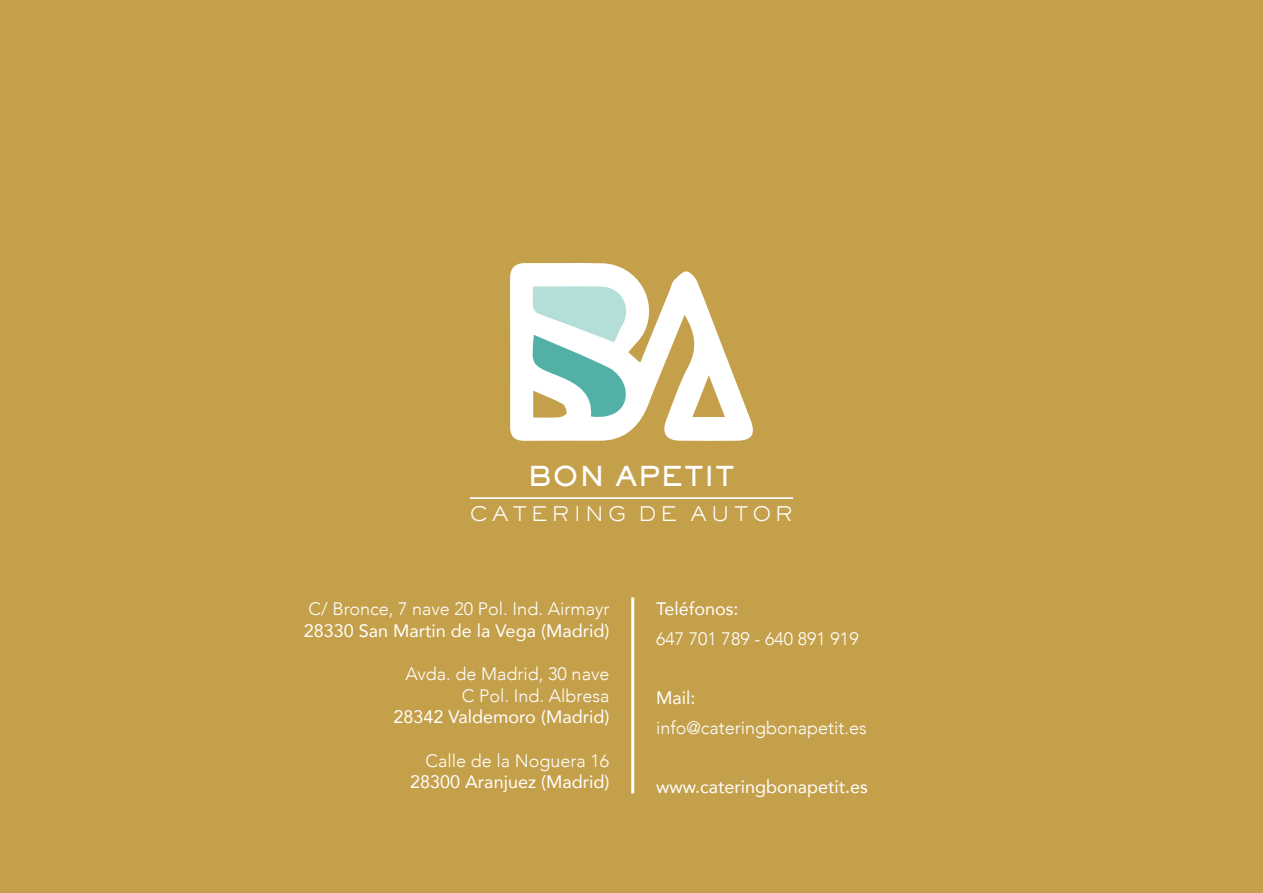
<style>
.page{position:relative;width:1263px;height:893px;background:#c5a04b}
.page>*{position:absolute;margin:0;border:0;box-sizing:border-box;transform-origin:0 0}
.t1{font:26.85px "AT Sackers Heavy Gothic";color:#fff}
.t2{font:300 19.8px "AT Sackers Gothic";letter-spacing:.2em;color:#fff}
.t3{font:300 18px/21.6px "Avenir";color:#fff;text-align:right}
.t4{font:18px "Avenir";color:#fff}
</style>
<div class="page">
<hr style="left:470px;top:497px;width:323px;height:2px;background:#fff">
<svg style="left:510px;top:263px;width:243px;height:178px"></svg>
<hr style="left:631px;top:597px;width:3px;height:196px;background:#fff">
<h1 class="t1" style="left:528px;top:458px;width:209px">BON APETIT</h1>
<p class="t2" style="left:470px;top:501px;width:325px">CATERING DE AUTOR</p>
<p class="t3" style="left:308px;top:598px;width:302px">C/ Bronce, 7 nave 20 Pol. Ind. Airmayr</p>
<p class="t4" style="left:304px;top:616px;width:307px">28330 San Martin de la Vega (Madrid)</p>
<p class="t3" style="left:405px;top:663px;width:205px">Avda. de Madrid, 30 nave<br>C Pol. Ind. Albresa</p>
<p class="t4" style="left:393px;top:703px;width:217px">28342 Valdemoro (Madrid)</p>
<p class="t3" style="left:425px;top:750px;width:185px">Calle de la Noguera 16</p>
<p class="t4" style="left:410px;top:768px;width:201px">28300 Aranjuez (Madrid)</p>
<p class="t4" style="left:656px;top:595px;width:84px">Teléfonos:</p>
<p class="t3" style="left:656px;top:628px;width:204px">647 701 789 - 640 891 919</p>
<p class="t4" style="left:656px;top:684px;width:41px">Mail:</p>
<p class="t3" style="left:656px;top:717px;width:212px">info@cateringbonapetit.es</p>
<p class="t4" style="left:656px;top:773px;width:213px">www.cateringbonapetit.es</p>
</div>
